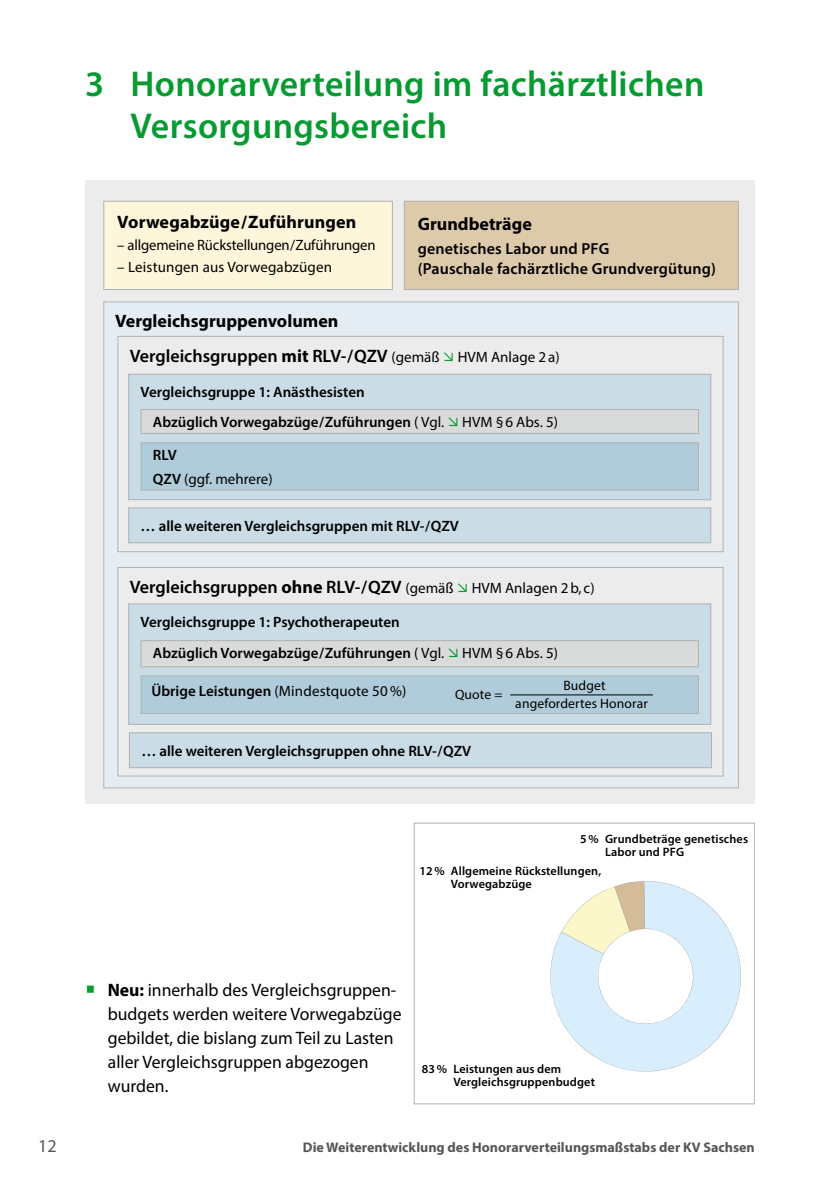
<style>
.page{position:relative;width:840px;height:1191px;background:#fff}
.page>*{position:absolute;margin:0;border:0;box-sizing:border-box;transform-origin:0 0}
.t1{font:600 36px/42px "Myriad Pro";letter-spacing:.01em;color:#069a31}
.t2{font:18px/24px "Myriad Pro";color:#000}
.t3{font:700 18px/34.8px "Myriad Pro";color:#000}
.t4{font:600 18px "Myriad Pro";color:#000}
.t5{font:18px "Myriad Pro";color:#565655}
.t6{font:600 16px/20px "Myriad Pro";letter-spacing:.01em;color:#000}
.t7{font:600 15px/31.4px "Myriad Pro";color:#000}
.t8{font:15px/23.6px "Myriad Pro";color:#000}
.t9{font:700 14px "Myriad Pro";color:#565655}
.t10{font:13.6px/17.8px "Myriad Pro";letter-spacing:.01em;color:#000;text-align:center}
.t11{font:600 12.2px/13px "Myriad Pro";letter-spacing:.01em;color:#000}
.s1{font-weight:600}
.s2{font-weight:400;font-size:15px}
.s3{color:#069a31}
.s4{font-weight:400}
.s5{font-weight:700}
</style>
<div class="page">
<div style="left:85px;top:180px;width:668px;height:624px;background:#ececec"></div>
<div style="left:104px;top:302px;width:634px;height:486px;background:#e4edf3"></div>
<div style="left:118px;top:336px;width:604px;height:216px;background:#ececec"></div>
<div style="left:117px;top:336px;width:606px;height:216px;border:1px solid #b1b2b3"></div>
<div style="left:404px;top:201px;width:334px;height:88px;background:#ddcaab"></div>
<div style="left:403px;top:201px;width:335px;height:89px;border:1px solid #b1b2b3"></div>
<div style="left:129px;top:374px;width:581px;height:126px;background:#cadce6"></div>
<div style="left:128px;top:374px;width:582px;height:126px;border:1px solid #b1b2b3"></div>
<div style="left:141px;top:443px;width:557px;height:47px;background:#b0ccda"></div>
<div style="left:140px;top:442px;width:558px;height:48px;border:1px solid #b1b2b3"></div>
<div style="left:141px;top:409px;width:557px;height:24px;background:#d9dada"></div>
<div style="left:140px;top:409px;width:558px;height:25px;border:1px solid #b1b2b3"></div>
<div style="left:118px;top:567px;width:604px;height:209px;background:#ececec"></div>
<div style="left:117px;top:567px;width:606px;height:209px;border:1px solid #b1b2b3"></div>
<div style="left:129px;top:604px;width:581px;height:120px;background:#cadce6"></div>
<div style="left:128px;top:603px;width:582px;height:122px;border:1px solid #b1b2b3"></div>
<div style="left:141px;top:640px;width:557px;height:27px;background:#d9dada"></div>
<div style="left:140px;top:640px;width:558px;height:27px;border:1px solid #b1b2b3"></div>
<div style="left:140px;top:675px;width:558px;height:39px;background:#b0ccda;border:1px solid #b1b2b3"></div>
<hr style="left:510px;top:694px;width:142px;height:1px;background:#000">
<svg style="left:550px;top:881px;width:191px;height:191px"></svg>
<div style="left:413px;top:822px;width:341px;height:282px;border:1px solid #b1b2b3"></div>
<div style="left:104px;top:201px;width:288px;height:88px;background:#fef6da"></div>
<div style="left:103px;top:201px;width:289px;height:89px;border:1px solid #b1b2b3"></div>
<div style="left:129px;top:508px;width:581px;height:35px;background:#cadce6"></div>
<div style="left:128px;top:507px;width:582px;height:36px;border:1px solid #b1b2b3"></div>
<div style="left:129px;top:732px;width:582px;height:35px;background:#cadce6"></div>
<div style="left:129px;top:732px;width:582px;height:36px;border:1px solid #b1b2b3"></div>
<h1 class="t1" style="left:130px;top:62px;width:575px;text-indent:-45px">3 Honorarverteilung im fachärztlichen<br>Versorgungsbereich</h1>
<p class="t3" style="left:117px;top:204px;width:240px">Vorwegabzüge/Zuführungen</p>
<p class="t8" style="left:117px;top:233px;width:260px">– allgemeine Rückstellungen/Zuführungen</p>
<p class="t8" style="left:117px;top:254px;width:216px">– Leistungen aus Vorwegabzügen</p>
<p class="t3" style="left:417px;top:206px;width:115px">Grundbeträge</p>
<p class="t6" style="left:417px;top:238px;width:299px">genetisches Labor und PFG<br>(Pauschale fachärztliche Grundvergütung)</p>
<p class="t3" style="left:130px;top:303px;width:431px;text-indent:-15px">Vergleichsgruppenvolumen<br><span class="s1">Vergleichsgruppen</span> mit <span class="s1">RLV-/QZV</span> <span class="s2">(gemäß</span> <span class="s3">➢</span> <span class="s2">HVM Anlage 2a)</span></p>
<p class="t7" style="left:140px;top:376px;width:225px">Vergleichsgruppe 1: Anästhesisten</p>
<p class="t7" style="left:153px;top:406px;width:406px">Abzüglich Vorwegabzüge/Zuführungen <span class="s4">( Vgl.</span> <span class="s3">➢</span> <span class="s4">HVM §6 Abs. 5)</span></p>
<p class="t8" style="left:153px;top:443px;width:121px"><span class="s1">RLV<br>QZV</span> (ggf. mehrere)</p>
<p class="t7" style="left:140px;top:510px;width:320px">… alle weiteren Vergleichsgruppen mit RLV-/QZV</p>
<p class="t4" style="left:130px;top:575px;width:466px">Vergleichsgruppen <span class="s5">ohne</span> RLV-/QZV <span class="s2">(gemäß</span> <span class="s3">➢</span> <span class="s2">HVM Anlagen 2b, c)</span></p>
<p class="t7" style="left:153px;top:606px;width:406px;text-indent:-12px">Vergleichsgruppe 1: Psychotherapeuten<br>Abzüglich Vorwegabzüge/Zuführungen <span class="s4">( Vgl.</span> <span class="s3">➢</span> <span class="s4">HVM §6 Abs. 5)</span></p>
<p class="t10" style="left:455px;top:685px;width:49px">Quote =</p>
<p class="t10" style="left:515px;top:676px;width:134px">Budget<br>angefordertes Honorar</p>
<p class="t8" style="left:151px;top:679px;width:256px"><span class="s1">Übrige Leistungen</span> (Mindestquote 50%)</p>
<p class="t7" style="left:141px;top:734px;width:331px">… alle weiteren Vergleichsgruppen ohne RLV-/QZV</p>
<p class="t11" style="left:604px;top:832px;width:144px;text-indent:-25px">5 % Grundbeträge genetisches<br>Labor und PFG</p>
<p class="t11" style="left:450px;top:864px;width:152px;text-indent:-32px">12 % Allgemeine Rückstellungen,<br>Vorwegabzüge</p>
<p class="t2" style="left:108px;top:978px;width:295px"><span class="s5">Neu:</span> innerhalb des Vergleichsgruppen&shy;budgets werden weitere Vorwegabzüge gebildet, die bislang zum Teil zu Lasten aller Vergleichsgruppen abgezogen wurden.</p>
<p class="t11" style="left:453px;top:1062px;width:143px;text-indent:-32px">83 % Leistungen aus dem<br>Vergleichsgruppenbudget</p>
<p class="t5" style="left:38px;top:1135px;width:20px">12</p>
<p class="t9" style="left:303px;top:1138px;width:453px">Die Weiterentwicklung des Honorarverteilungsmaßstabs der KV Sachsen</p>
</div>
